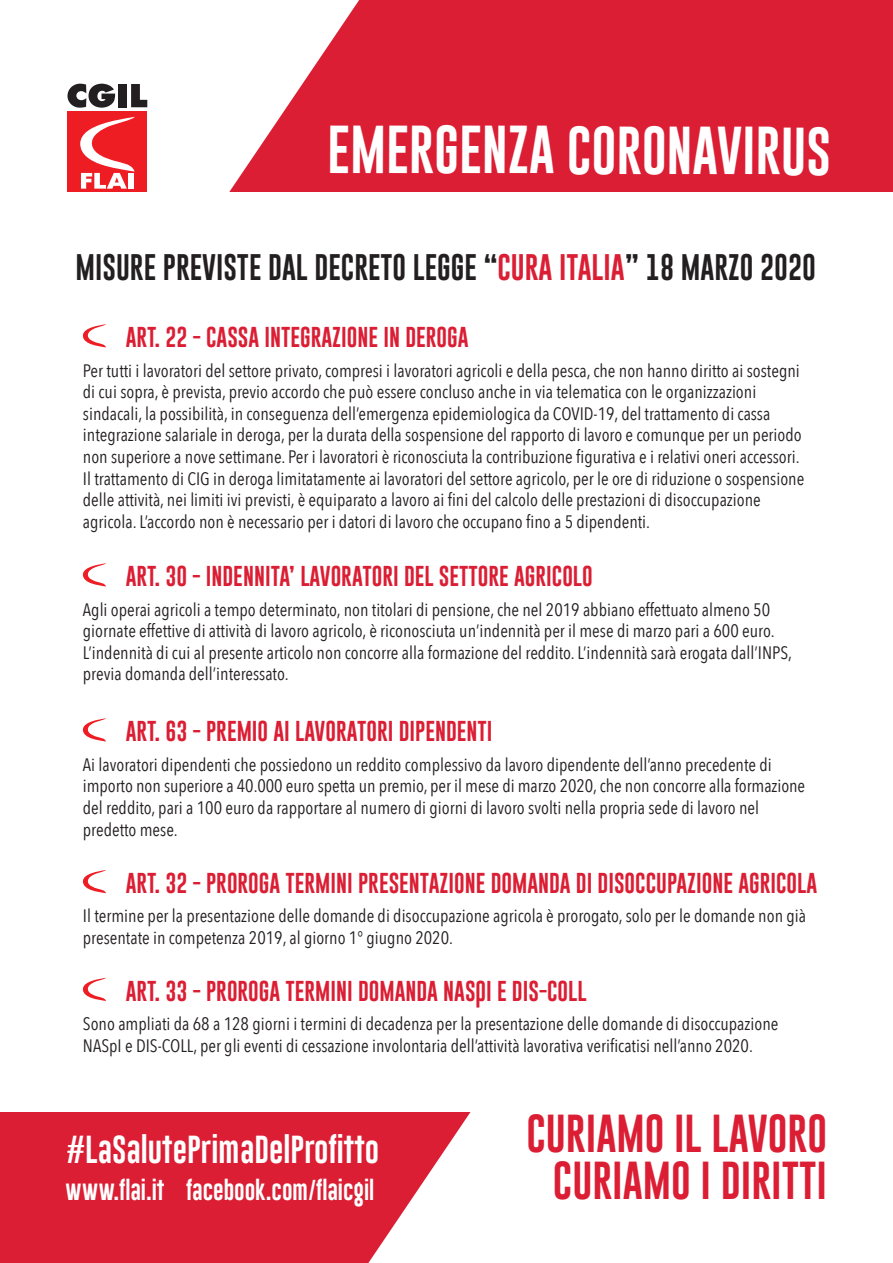
<style>
.page{position:relative;width:893px;height:1263px;background:#fff}
.page>*{position:absolute;margin:0;border:0;box-sizing:border-box;transform-origin:0 0}
.t1{font:49.5px "Gobold Uplow";letter-spacing:-.005em;color:#fff}
.t2{font:39px/46.8px "Gobold Lowplus";color:#db1e34;text-align:right}
.t3{font:28.5px "Gobold Lowplus";color:#fff}
.t4{font:27px "Gobold Uplow";color:#231f20}
.t5{font:21px "Gobold Uplow";color:#db1e34}
.t6{font:21px "Gobold Lowplus";letter-spacing:-.005em;color:#fff}
.t7{font:18px/21.6px "Avenir Next Condensed";color:#231f20}
.s1{color:#db1e34}
</style>
<div class="page">
<svg style="left:0;top:1112px;width:471px;height:151px;fill:#db1e34"></svg>
<svg style="left:77px;top:0;width:816px;height:192px;fill:#db1e34"></svg>
<div style="left:67px;top:111px;width:80px;height:81px;background:#ee1d23"></div>
<svg style="left:67px;top:84px;width:48px;height:24px"></svg>
<div style="left:118px;top:84px;width:9px;height:23px;background:#231f20"></div>
<svg style="left:131px;top:84px;width:16px;height:23px"></svg>
<svg style="left:80px;top:117px;width:55px;height:72px"></svg>
<svg style="left:83px;top:563px;width:23px;height:23px"></svg>
<svg style="left:83px;top:324px;width:23px;height:23px"></svg>
<svg style="left:83px;top:718px;width:23px;height:23px"></svg>
<svg style="left:83px;top:870px;width:23px;height:23px"></svg>
<svg style="left:83px;top:978px;width:23px;height:23px"></svg>
<h1 class="t1" style="left:327px;top:111px;width:506px">EMERGENZA CORONAVIRUS</h1>
<h3 class="t4" style="left:76px;top:246px;width:742px">MISURE PREVISTE DAL DECRETO LEGGE “<span class="s1">CURA ITALIA</span>” 18 MARZO 2020</h3>
<p class="t5" style="left:126px;top:320px;width:344px">ART. 22 - CASSA INTEGRAZIONE IN DEROGA</p>
<p class="t7" style="left:83px;top:359px;width:723px">Per tutti i lavoratori del settore privato, compresi i lavoratori agricoli e della pesca, che non hanno diritto ai sostegni di cui sopra, è prevista, previo accordo che può essere concluso anche in via telematica con le organizzazioni sindacali, la possibilità, in conseguenza dell’emergenza epidemiologica da COVID-19, del trattamento di cassa integrazione salariale in deroga, per la durata della sospensione del rapporto di lavoro e comunque per un periodo non superiore a nove settimane. Per i lavoratori è riconosciuta la contribuzione figurativa e i relativi oneri accessori.<br>Il trattamento di CIG in deroga limitatamente ai lavoratori del settore agricolo, per le ore di riduzione o sospensione delle attività, nei limiti ivi previsti, è equiparato a lavoro ai fini del calcolo delle prestazioni di disoccupazione agricola. L’accordo non è necessario per i datori di lavoro che occupano fino a 5 dipendenti.</p>
<p class="t5" style="left:126px;top:559px;width:468px">ART. 30 - INDENNITA’ LAVORATORI DEL SETTORE AGRICOLO</p>
<p class="t7" style="left:83px;top:598px;width:711px">Agli operai agricoli a tempo determinato, non titolari di pensione, che nel 2019 abbiano effettuato almeno 50 giornate effettive di attività di lavoro agricolo, è riconosciuta un’indennità per il mese di marzo pari a 600 euro.<br>L’indennità di cui al presente articolo non concorre alla formazione del reddito. L’indennità sarà erogata dall’INPS, previa domanda dell’interessato.</p>
<p class="t5" style="left:126px;top:714px;width:368px">ART. 63 - PREMIO AI LAVORATORI DIPENDENTI</p>
<p class="t7" style="left:83px;top:753px;width:724px">Ai lavoratori dipendenti che possiedono un reddito complessivo da lavoro dipendente dell’anno precedente di importo non superiore a 40.000 euro spetta un premio, per il mese di marzo 2020, che non concorre alla formazione del reddito, pari a 100 euro da rapportare al numero di giorni di lavoro svolti nella propria sede di lavoro nel predetto mese.</p>
<p class="t5" style="left:126px;top:866px;width:693px">ART. 32 - PROROGA TERMINI PRESENTAZIONE DOMANDA DI DISOCCUPAZIONE AGRICOLA</p>
<p class="t7" style="left:83px;top:904px;width:725px">Il termine per la presentazione delle domande di disoccupazione agricola è prorogato, solo per le domande non già presentate in competenza 2019, al giorno 1° giugno 2020.</p>
<p class="t5" style="left:126px;top:974px;width:462px">ART. 33 - PROROGA TERMINI DOMANDA NASpI E DIS-COLL</p>
<p class="t7" style="left:83px;top:1012px;width:697px">Sono ampliati da 68 a 128 giorni i termini di decadenza per la presentazione delle domande di disoccupazione<br>NASpI e DIS-COLL, per gli eventi di cessazione involontaria dell’attività lavorativa verificatisi nell’anno 2020.</p>
<h3 class="t3" style="left:66px;top:1131px;width:314px">#LaSalutePrimaDelProfitto</h3>
<p class="t6" style="left:65px;top:1176px;width:311px">www.flai.it facebook.com/flaicgil</p>
<h2 class="t2" style="left:526px;top:1112px;width:302px">CURIAMO IL LAVORO<br>CURIAMO I DIRITTI</h2>
</div>
